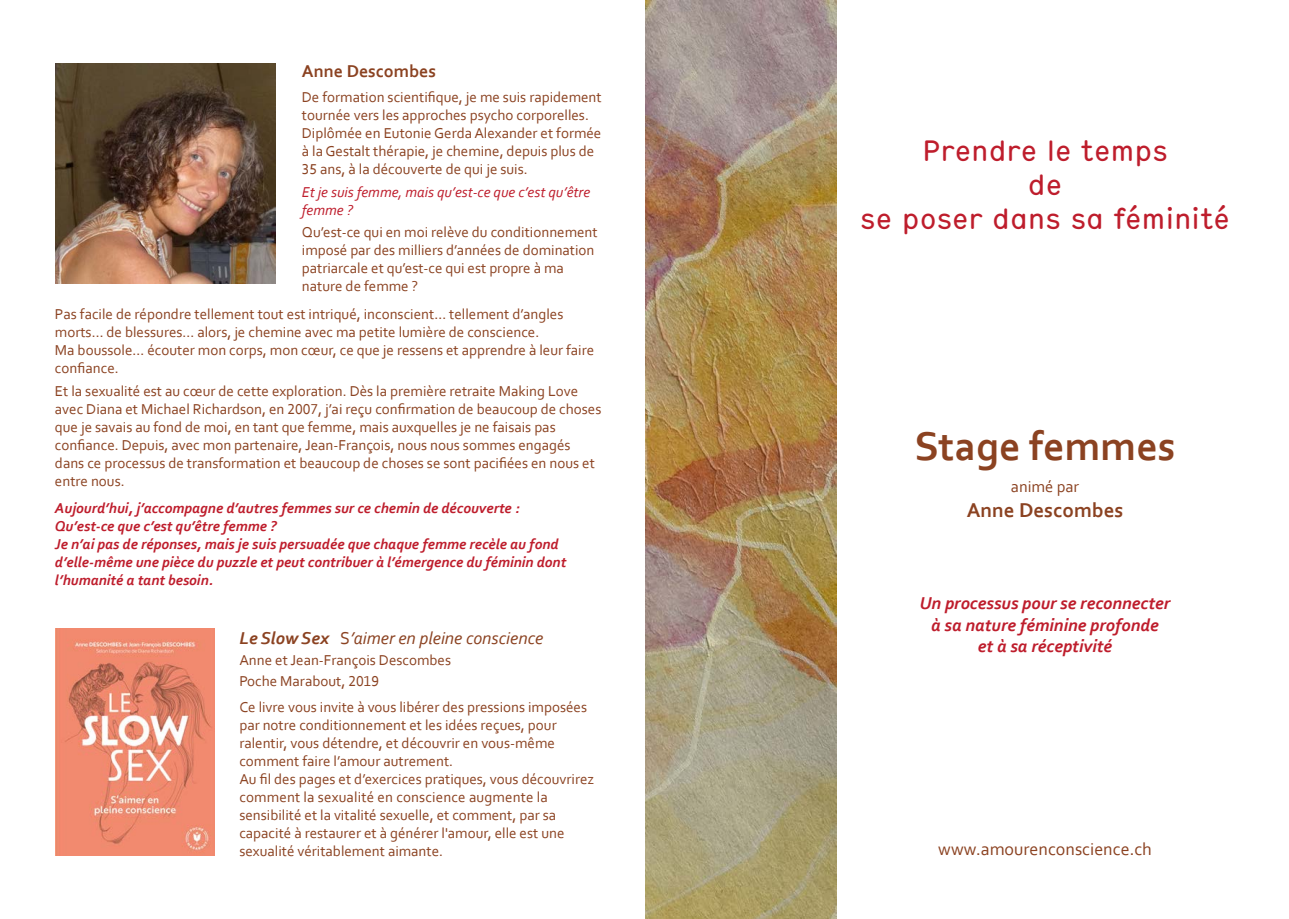
<style>
.page{position:relative;width:1289px;height:919px;background:#fff}
.page>*{position:absolute;margin:0;border:0;box-sizing:border-box;transform-origin:0 0}
.t1{font:700 42px "Corbel";color:#8b4221}
.t2{font:condensed 28.5px/34.2px "Hermes";color:#be1d2c;text-align:center}
.t3{font:700 21px "Corbel";color:#8b4221}
.t4{font:italic 700 18px/21.6px "Corbel";color:#be1d2c;text-align:center}
.t5{font:italic 18px "Corbel";color:#8b4221}
.t6{font:18px "Corbel";color:#8b4221}
.t7{font:700 18px "Corbel";color:#8b4221}
.t8{font:16.5px "Corbel";color:#8b4221}
.t9{font:15px/18px "Corbel";color:#8b4221}
.t10{font:italic 700 15px/18px "Corbel";color:#be1d2c}
.t11{font:italic 15px/18px "Corbel";color:#be1d2c}
.s1{font-weight:700}
.s2{font-style:normal}
</style>
<div class="page">
<img style="left:55px;top:64px;width:220px;height:220px">
<img style="left:55px;top:628px;width:160px;height:227px">
<img style="left:645px;top:0;width:191px;height:918px">
<p class="t7" style="left:302px;top:59px;width:136px">Anne Descombes</p>
<p class="t9" style="left:302px;top:88px;width:301px">De formation scientifique, je me suis rapidement tournée vers les approches psycho corporelles.<br>Diplômée en Eutonie Gerda Alexander et formée à la Gestalt thérapie, je chemine, depuis plus de 35 ans, à la découverte de qui je suis.</p>
<p class="t11" style="left:302px;top:182px;width:290px">Et je suis femme, mais qu’est-ce que c’est qu’être femme ?</p>
<p class="t9" style="left:302px;top:223px;width:297px">Qu’est-ce qui en moi relève du conditionnement imposé par des milliers d’années de domination patriarcale et qu’est-ce qui est propre à ma nature de femme ?</p>
<p class="t9" style="left:55px;top:305px;width:541px">Pas facile de répondre tellement tout est intriqué, inconscient… tellement d’angles morts… de blessures... alors, je chemine avec ma petite lumière de conscience.<br>Ma boussole… écouter mon corps, mon cœur, ce que je ressens et apprendre à leur faire confiance.</p>
<p class="t9" style="left:55px;top:381px;width:548px">Et la sexualité est au cœur de cette exploration. Dès la première retraite Making Love avec Diana et Michael Richardson, en 2007, j’ai reçu confirmation de beaucoup de choses que je savais au fond de moi, en tant que femme, mais auxquelles je ne faisais pas confiance. Depuis, avec mon partenaire, Jean-François, nous nous sommes engagés dans ce processus de transformation et beaucoup de choses se sont pacifiées en nous et entre nous.</p>
<p class="t10" style="left:55px;top:498px;width:513px">Aujourd’hui, j’accompagne d’autres femmes sur ce chemin de découverte :<br>Qu’est-ce que c’est qu’être femme ?<br>Je n’ai pas de réponses, mais je suis persuadée que chaque femme recèle au fond d’elle-même une pièce du puzzle et peut contribuer à l’émergence du féminin dont l’humanité a tant besoin.</p>
<p class="t5" style="left:239px;top:626px;width:305px"><span class="s1">Le Slow Sex</span> <span class="s2">S</span>’aimer en pleine conscience</p>
<p class="t9" style="left:239px;top:649px;width:213px;line-height:21px">Anne et Jean-François Descombes<br>Poche Marabout, 2019</p>
<p class="t9" style="left:239px;top:697px;width:356px">Ce livre vous invite à vous libérer des pressions imposées par notre conditionnement et les idées reçues, pour ralentir, vous détendre, et découvrir en vous-même comment faire l’amour autrement.<br>Au fil des pages et d’exercices pratiques, vous découvrirez comment la sexualité en conscience augmente la sensibilité et la vitalité sexuelle, et comment, par sa capacité à restaurer et à générer l'amour, elle est une sexualité véritablement aimante.</p>
<p class="t2" style="left:860px;top:132px;width:371px">Prendre le temps<br>de<br>se poser dans sa féminité</p>
<p class="t1" style="left:914px;top:420px;width:263px">Stage femmes</p>
<p class="t8" style="left:1010px;top:476px;width:70px">animé par</p>
<p class="t3" style="left:966px;top:497px;width:158px">Anne Descombes</p>
<p class="t4" style="left:919px;top:592px;width:252px">Un processus pour se reconnecter à sa nature féminine profonde<br>et à sa réceptivité</p>
<p class="t6" style="left:938px;top:837px;width:215px">www.amourenconscience.ch</p>
</div>
